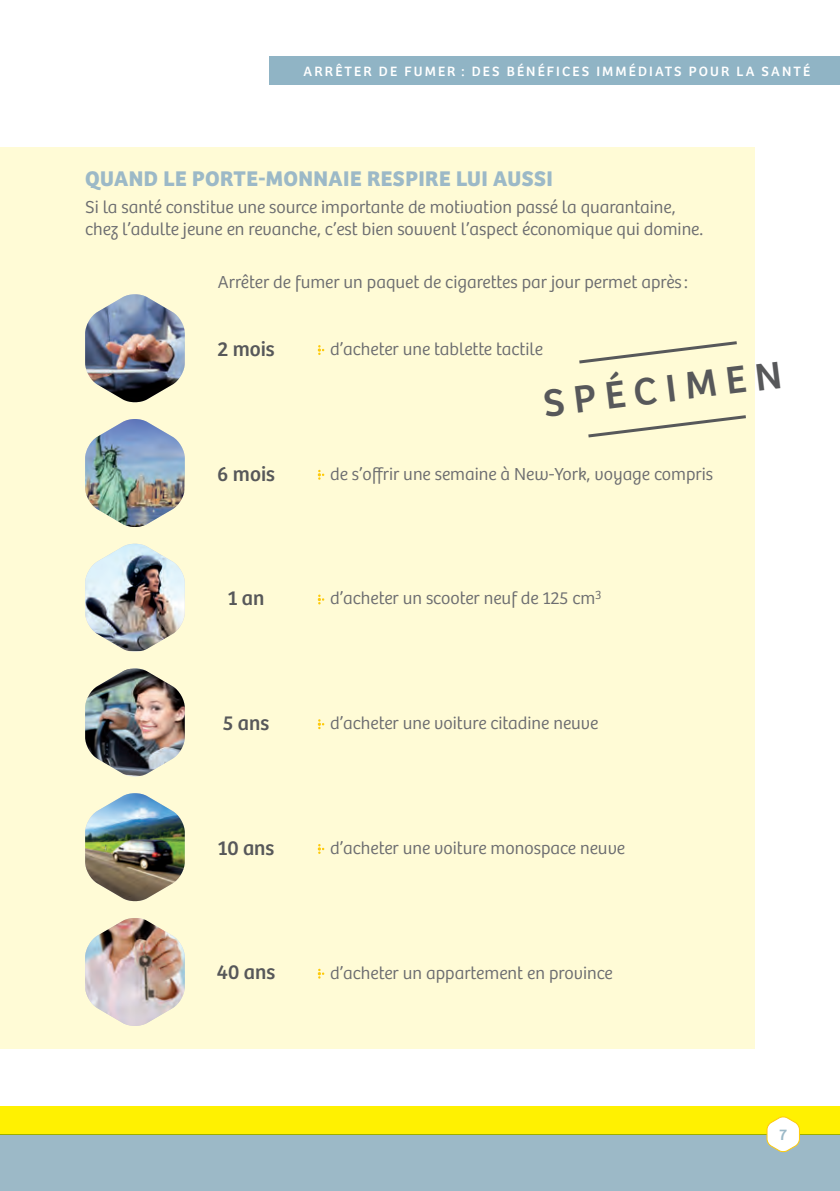
<style>
.page{position:relative;width:840px;height:1191px;background:#fff}
.page>*{position:absolute;margin:0;border:0;box-sizing:border-box;transform-origin:0 0}
._000-_Texte_courant{font:39.8px "Bree";color:#57585a}
.Titre_encart_1{font:700 22px "Bree";letter-spacing:.02em;color:#9cb9c7}
.t1{font:21px "Bree";color:#57585a}
.Texte_encart_1{font:300 18px/21.6px "Bree";color:#6c6d70}
.t2{font:16px "Bree";color:#9cb9c7}
._000-_Texte_courant-2{font:14px "Bree";letter-spacing:.15em;color:#fff}
</style>
<div class="page">
<div style="left:0;top:148px;width:754px;height:901px;background:#fffbd6"></div>
<img style="left:85px;top:294px;width:100px;height:108px">
<img style="left:85px;top:419px;width:100px;height:108px">
<img style="left:85px;top:544px;width:100px;height:107px">
<img style="left:85px;top:793px;width:100px;height:108px">
<img style="left:85px;top:668px;width:100px;height:108px">
<img style="left:85px;top:918px;width:100px;height:108px">
<svg style="left:317px;top:345px;width:7px;height:10px"></svg>
<svg style="left:317px;top:470px;width:7px;height:10px"></svg>
<svg style="left:317px;top:594px;width:7px;height:10px"></svg>
<svg style="left:317px;top:719px;width:7px;height:10px"></svg>
<svg style="left:317px;top:844px;width:7px;height:10px"></svg>
<svg style="left:317px;top:968px;width:7px;height:10px"></svg>
<div style="left:0;top:1134px;width:839px;height:57px;background:#9cb9c7"></div>
<div style="left:0;top:1106px;width:839px;height:28px;background:#fff101"></div>
<svg style="left:765px;top:1116px;width:35px;height:37px"></svg>
<div style="left:269px;top:57px;width:570px;height:28px;background:#90b4c5"></div>
<svg style="left:579px;top:341px;width:158px;height:23px"></svg>
<svg style="left:588px;top:415px;width:158px;height:23px"></svg>
<p class="_000-_Texte_courant-2" style="left:303px;top:63px;width:508px">ARRÊTER DE FUMER : DES BÉNÉFICES IMMÉDIATS POUR LA SANTÉ</p>
<p class="Titre_encart_1" style="left:85px;top:165px;width:469px">QUAND LE PORTE-MONNAIE RESPIRE LUI AUSSI</p>
<p class="Texte_encart_1" style="left:85px;top:197px;width:619px">Si la santé constitue une source importante de motivation passé la quarantaine, chez l’adulte jeune en revanche, c’est bien souvent l’aspect économique qui domine.</p>
<p class="Texte_encart_1" style="left:218px;top:271px;width:471px">Arrêter de fumer un paquet de cigarettes par jour permet après :</p>
<p class="t1" style="left:217px;top:336px;width:59px">2 mois</p>
<p class="Texte_encart_1" style="left:330px;top:338px;width:214px">d’acheter une tablette tactile</p>
<p class="_000-_Texte_courant" style="left:540px;top:380px;width:241px;rotate:-7deg">SPÉCIMEN</p>
<p class="t1" style="left:217px;top:461px;width:59px">6 mois</p>
<p class="Texte_encart_1" style="left:330px;top:463px;width:384px">de s’offrir une semaine à New-York, voyage compris</p>
<p class="t1" style="left:228px;top:585px;width:38px">1 an</p>
<p class="Texte_encart_1" style="left:330px;top:588px;width:273px">d’acheter un scooter neuf de 125 cm<sup>3</sup></p>
<p class="t1" style="left:223px;top:710px;width:48px">5 ans</p>
<p class="Texte_encart_1" style="left:330px;top:712px;width:269px">d’acheter une voiture citadine neuve</p>
<p class="t1" style="left:218px;top:835px;width:58px">10 ans</p>
<p class="Texte_encart_1" style="left:330px;top:837px;width:296px">d’acheter une voiture monospace neuve</p>
<p class="t1" style="left:217px;top:959px;width:60px">40 ans</p>
<p class="Texte_encart_1" style="left:330px;top:962px;width:284px">d’acheter un appartement en province</p>
<p class="t2" style="left:779px;top:1125px;width:9px">7</p>
</div>
